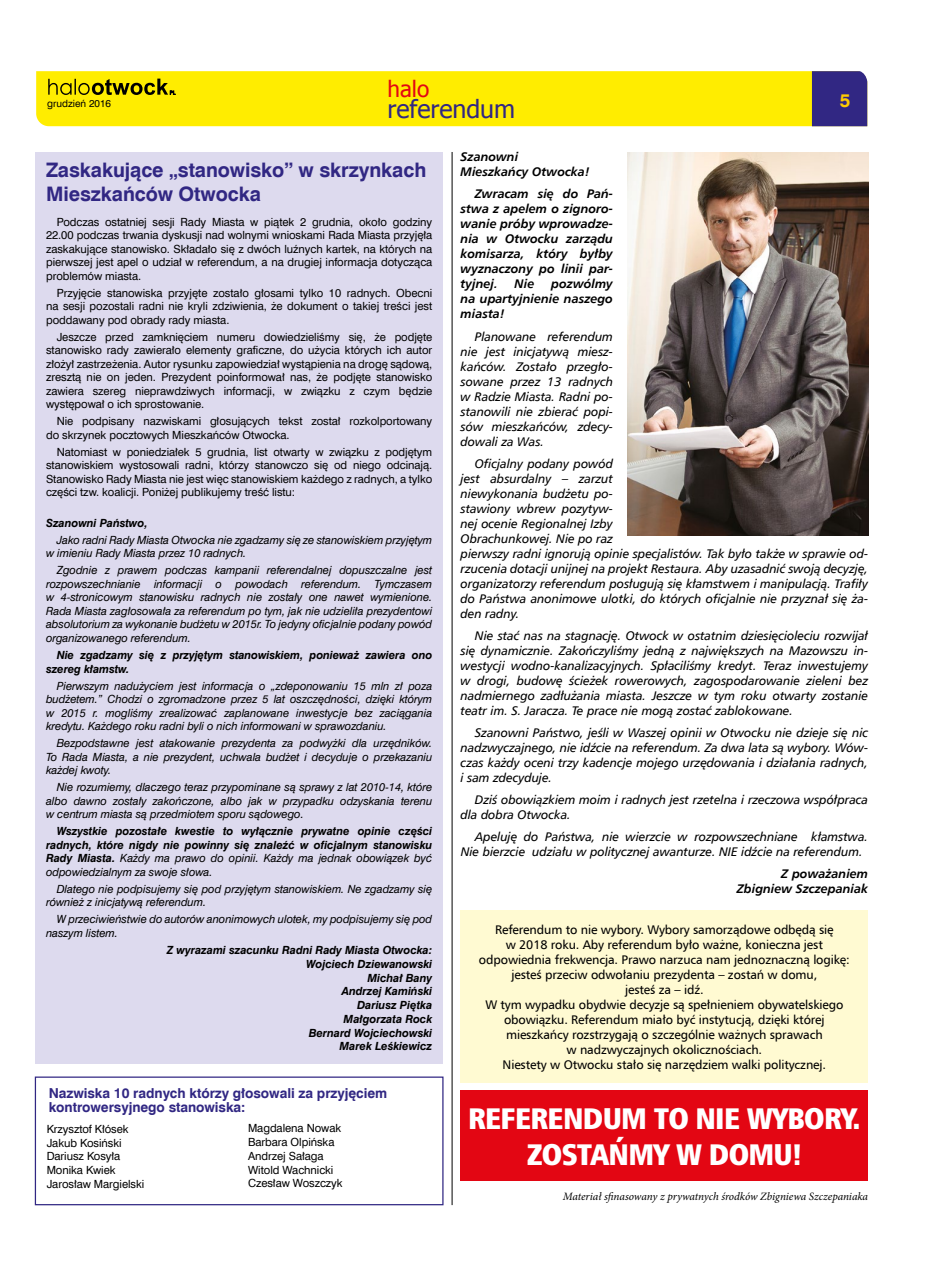
<style>
.page{position:relative;width:939px;height:1276px;background:#fff}
.page>*{position:absolute;margin:0;border:0;box-sizing:border-box;transform-origin:0 0}
.t1{font:30px/36px "Humnst 777 X Blk Cn EU";letter-spacing:-.025em;color:#fff;text-align:center}
.t2{font:25px "Tahoma";color:#312783}
.t3{font:22.5px "Tahoma";color:#e30613}
.t4{font:700 20px/24px "Swis 721 EU";letter-spacing:-.005em;color:#312783}
.t5{font:700 18.75px "Swis 721 EU";color:#fc0}
.t6{font:700 13.75px/13.8px "Swis 721 EU";letter-spacing:-.005em;color:#312783}
.t7{font:italic 12.5px/15px "Humnst 777 EU";letter-spacing:-.005em;color:#000;text-align:justify}
.t8{font:12.5px/15px "Humnst 777 EU";letter-spacing:-.01em;color:#000;text-align:center}
.t9{font:italic 700 12.5px/15px "Humnst 777 EU";letter-spacing:-.005em;color:#000;text-align:justify}
.t10{font:11.25px/13.5px "Swis 721 EU";letter-spacing:-.005em;color:#000;text-align:justify}
.t11{font:italic 11.25px/13.5px "Swis 721 EU";letter-spacing:-.005em;color:#000;text-align:justify}
.t12{font:italic 700 11.25px/13.8px "Swis 721 EU";letter-spacing:-.005em;color:#000}
.t13{font:italic 11.25px "Minion Pro";letter-spacing:-.005em;color:#000}
.t14{font:10px "Swis 721 EU";color:#000}
.s1{font-weight:400}
</style>
<div class="page">
<svg style="left:36px;top:71px;width:831px;height:55px;background:#eddc09"></svg>
<div style="left:461px;top:911px;width:407px;height:172px;background:#fffad2"></div>
<div style="left:461px;top:1090px;width:407px;height:91px;background:#e30613"></div>
<img style="left:627px;top:153px;width:241px;height:382px">
<div style="left:35px;top:152px;width:408px;height:911px;background:#dddaee"></div>
<hr style="left:452px;top:152px;width:1px;height:1053px;background:#000">
<div style="left:35px;top:1076px;width:409px;height:129px;border:1px solid #312783"></div>
<h3 class="t3" style="left:388px;top:73px;width:43px">halo</h3>
<h2 class="t2" style="left:388px;top:92px;width:129px">referendum</h2>
<p class="t14" style="left:47px;top:98px;width:65px">grudzień 2016</p>
<h3 class="t5" style="left:840px;top:88px;width:12px">5</h3>
<h3 class="t4" style="left:46px;top:159px;width:382px">Zaskakujące „stanowisko” w skrzynkach<br>Mieszkańców Otwocka</h3>
<p class="t10" style="left:46px;top:215px;width:388px;text-indent:11px">Podczas ostatniej sesji Rady Miasta w piątek 2 grudnia, około godziny 22.00 podczas trwania dyskusji nad wolnymi wnioskami Rada Miasta przyjęła zaskakujące stanowisko. Składało się z dwóch luźnych kartek, na których na pierwszej jest apel o udział w referendum, a na drugiej informacja dotycząca problemów miasta.</p>
<p class="t10" style="left:46px;top:286px;width:388px;text-indent:11px">Przyjęcie stanowiska przyjęte zostało głosami tylko 10 radnych. Obecni na sesji pozostali radni nie kryli zdziwienia, że dokument o takiej treści jest poddawany pod obrady rady miasta.</p>
<p class="t10" style="left:46px;top:330px;width:388px;text-indent:11px">Jeszcze przed zamknięciem numeru dowiedzieliśmy się, że podjęte stanowisko rady zawierało elementy graficzne, do użycia których ich autor złożył zastrzeżenia. Autor rysunku zapowiedział wystąpienia na drogę sądową, zresztą nie on jeden. Prezydent poinformował nas, że podjęte stanowisko zawiera szereg nieprawdziwych informacji, w związku z czym będzie występował o ich sprostowanie.</p>
<p class="t10" style="left:46px;top:415px;width:388px;text-indent:11px">Nie podpisany nazwiskami głosujących tekst został rozkolportowany do skrzynek pocztowych Mieszkańców Otwocka.</p>
<p class="t10" style="left:46px;top:445px;width:388px;text-indent:11px">Natomiast w poniedziałek 5 grudnia, list otwarty w związku z podjętym stanowiskiem wystosowali radni, którzy stanowczo się od niego odcinają.<br>Stanowisko Rady Miasta nie jest więc stanowiskiem każdego z radnych, a tylko części tzw. koalicji. Poniżej publikujemy treść listu:</p>
<p class="t12" style="left:46px;top:516px;width:103px">Szanowni Państwo,</p>
<p class="t11" style="left:46px;top:533px;width:388px;text-indent:11px">Jako radni Rady Miasta Otwocka nie zgadzamy się ze stanowiskiem przyjętym w imieniu Rady Miasta przez 10 radnych.</p>
<p class="t11" style="left:46px;top:564px;width:388px;text-indent:11px">Zgodnie z prawem podczas kampanii referendalnej dopuszczalne jest rozpowszechnianie informacji o powodach referendum. Tymczasem w 4-stronicowym stanowisku radnych nie zostały one nawet wymienione.<br>Rada Miasta zagłosowała za referendum po tym, jak nie udzieliła prezydentowi absolutorium za wykonanie budżetu w 2015r. To jedyny oficjalnie podany powód organizowanego referendum.</p>
<p class="t12" style="left:46px;top:649px;width:388px;text-indent:11px">Nie zgadzamy się z przyjętym stanowiskiem, ponieważ zawiera ono szereg kłamstw.</p>
<p class="t11" style="left:46px;top:679px;width:388px;text-indent:11px">Pierwszym nadużyciem jest informacja o „zdeponowaniu 15 mln zł poza budżetem.” Chodzi o zgromadzone przez 5 lat oszczędności, dzięki którym w 2015 r. mogliśmy zrealizować zaplanowane inwestycje bez zaciągania kredytu. Każdego roku radni byli o nich informowani w sprawozdaniu.</p>
<p class="t11" style="left:46px;top:737px;width:388px;text-indent:11px">Bezpodstawne jest atakowanie prezydenta za podwyżki dla urzędników.<br>To Rada Miasta, a nie prezydent, uchwala budżet i decyduje o przekazaniu każdej kwoty.</p>
<p class="t11" style="left:46px;top:781px;width:388px;text-indent:11px">Nie rozumiemy, dlaczego teraz przypominane są sprawy z lat 2010-14, które albo dawno zostały zakończone, albo jak w przypadku odzyskania terenu w centrum miasta są przedmiotem sporu sądowego.</p>
<p class="t12" style="left:46px;top:825px;width:388px;text-align:justify;text-indent:11px">Wszystkie pozostałe kwestie to wyłącznie prywatne opinie części radnych, które nigdy nie powinny się znaleźć w oficjalnym stanowisku Rady Miasta. <span class="s1">Każdy ma prawo do opinii. Każdy ma jednak obowiązek być odpowiedzialnym za swoje słowa.</span></p>
<p class="t11" style="left:46px;top:882px;width:388px;text-indent:11px">Dlatego nie podpisujemy się pod przyjętym stanowiskiem. Ne zgadzamy się również z inicjatywą referendum.</p>
<p class="t11" style="left:46px;top:913px;width:388px;text-indent:11px">W przeciwieństwie do autorów anonimowych ulotek, my podpisujemy się pod naszym listem.</p>
<p class="t12" style="left:167px;top:944px;width:267px;text-align:right">Z wyrazami szacunku Radni Rady Miasta Otwocka:<br>Wojciech Dziewanowski<br>Michał Bany<br>Andrzej Kamiński<br>Dariusz Piętka<br>Małgorzata Rock<br>Bernard Wojciechowski<br>Marek Leśkiewicz</p>
<p class="t6" style="left:49px;top:1087px;width:340px">Nazwiska 10 radnych którzy głosowali za przyjęciem kontrowersyjnego stanowiska:</p>
<p class="t10" style="left:47px;top:1122px;width:99px;text-align:left">Krzysztof Kłósek<br>Jakub Kosiński<br>Dariusz Kosyła<br>Monika Kwiek<br>Jarosław Margielski</p>
<p class="t10" style="left:248px;top:1121px;width:96px;text-align:left">Magdalena Nowak<br>Barbara Olpińska<br>Andrzej Sałaga<br>Witold Wachnicki<br>Czesław Woszczyk</p>
<p class="t9" style="left:461px;top:149px;width:131px">Szanowni<br>Mieszkańcy Otwocka!</p>
<p class="t9" style="left:461px;top:186px;width:154px;text-indent:14px">Zwracam się do Pań&shy;stwa z apelem o zignoro&shy;wanie próby wprowadze&shy;nia w Otwocku zarządu komisarza, który byłby wyznaczony po linii par&shy;tyjnej.</p>
<p class="t9" style="left:461px;top:276px;width:154px;text-indent:91px">pozwólmy na upartyjnienie naszego miasta!</p>
<p class="t7" style="left:461px;top:328px;width:154px;text-indent:14px">Planowane referendum nie jest inicjatywą miesz&shy;kańców. Zostało przegło&shy;sowane przez 13 radnych w Radzie Miasta. Radni po&shy;stanowili nie zbierać popi&shy;sów mieszkańców, zdecy&shy;dowali za Was.</p>
<p class="t7" style="left:461px;top:455px;width:409px;text-align:left;text-indent:14px">Oficjalny podany powód<br>jest absurdalny – zarzut<br>niewykonania budżetu po-<br>stawiony wbrew pozytyw-<br>nej ocenie Regionalnej Izby<br>Obrachunkowej. Nie po raz<br>pierwszy radni ignorują opinie specjalistów. Tak było także w sprawie od&shy;rzucenia dotacji unijnej na projekt Restaura. Aby uzasadnić swoją decyzję, organizatorzy referendum posługują się kłamstwem i manipulacją. Trafiły do Państwa anonimowe ulotki, do których oficjalnie nie przyznał się ża&shy;den radny.</p>
<p class="t7" style="left:461px;top:628px;width:409px;text-indent:14px">Nie stać nas na stagnację. Otwock w ostatnim dziesięcioleciu rozwijał się dynamicznie. Zakończyliśmy jedną z największych na Mazowszu in&shy;westycji wodno-kanalizacyjnych. Spłaciliśmy kredyt. Teraz inwestujemy w drogi, budowę ścieżek rowerowych, zagospodarowanie zieleni bez nadmiernego zadłużania miasta. Jeszcze w tym roku otwarty zostanie teatr im. S. Jaracza. Te prace nie mogą zostać zablokowane.</p>
<p class="t7" style="left:461px;top:725px;width:409px;text-indent:14px">Szanowni Państwo, jeśli w Waszej opinii w Otwocku nie dzieje się nic nadzwyczajnego, nie idźcie na referendum. Za dwa lata są wybory. Wów&shy;czas każdy oceni trzy kadencje mojego urzędowania i działania radnych, i sam zdecyduje.</p>
<p class="t7" style="left:461px;top:792px;width:409px;text-indent:14px">Dziś obowiązkiem moim i radnych jest rzetelna i rzeczowa współpraca dla dobra Otwocka.</p>
<p class="t7" style="left:461px;top:829px;width:409px;text-indent:14px">Apeluję do Państwa, nie wierzcie w rozpowszechniane kłamstwa.<br>Nie bierzcie udziału w politycznej awanturze. NIE idźcie na referendum.</p>
<p class="t9" style="left:737px;top:866px;width:133px;text-align:right">Z poważaniem<br>Zbigniew Szczepaniak</p>
<p class="t9" style="left:515px;top:276px;width:21px">Nie</p>
<p class="t8" style="left:479px;top:922px;width:372px">Referendum to nie wybory. Wybory samorządowe odbędą się<br>w 2018 roku. Aby referendum było ważne, konieczna jest odpowiednia frekwencja. Prawo narzuca nam jednoznaczną logikę: jesteś przeciw odwołaniu prezydenta – zostań w domu,<br>jesteś za – idź.<br>W tym wypadku obydwie decyzje są spełnieniem obywatelskiego obowiązku. Referendum miało być instytucją, dzięki której mieszkańcy rozstrzygają o szczególnie ważnych sprawach<br>w nadzwyczajnych okolicznościach.<br>Niestety w Otwocku stało się narzędziem walki politycznej.</p>
<h1 class="t1" style="left:468px;top:1100px;width:394px">REFERENDUM TO NIE WYBORY.<br>ZOSTAŃMY W DOMU!</h1>
<p class="t13" style="left:563px;top:1188px;width:307px">Materiał sfinasowany z prywatnych środków Zbigniewa Szczepaniaka</p>
</div>
